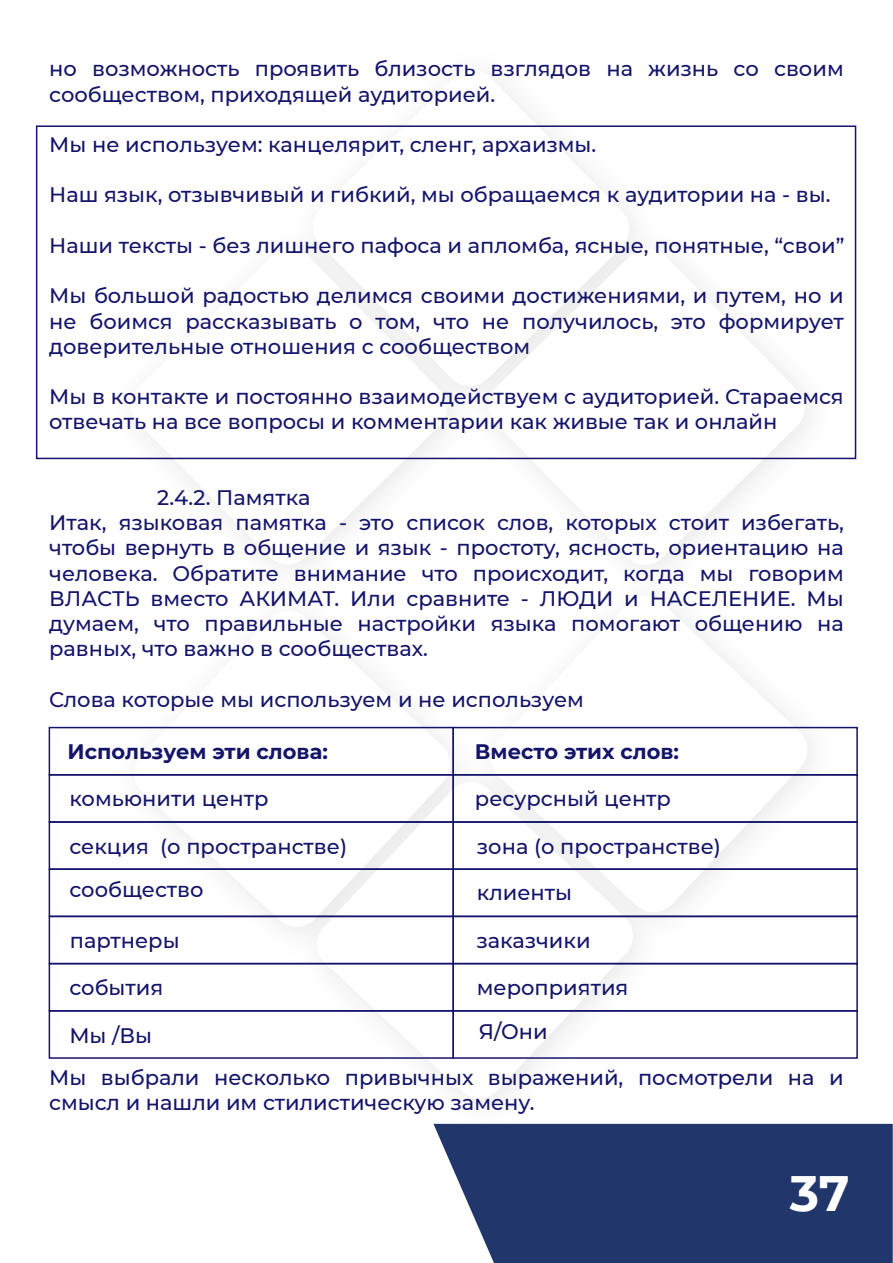
<style>
.page{position:relative;width:893px;height:1263px;background:#fff}
.page>*{position:absolute;margin:0;border:0;box-sizing:border-box;transform-origin:0 0}
.t1{font:700 49.65px "Montserrat";color:#fff}
.t2{font:500 21px/25.2px "Montserrat";color:#14146a}
.t3{font:700 21px "Montserrat";color:#14146a}
</style>
<div class="page">
<div style="left:441px;top:1124px;width:452px;height:139px;background:#21366b"></div>
<svg style="left:128px;top:253px;width:322px;height:309px"></svg>
<svg style="left:310px;top:79px;width:322px;height:310px"></svg>
<svg style="left:486px;top:246px;width:321px;height:316px"></svg>
<img style="left:100px;top:562px;width:750px;height:579px">
<svg style="left:488px;top:593px;width:322px;height:321px"></svg>
<svg style="left:314px;top:779px;width:322px;height:322px"></svg>
<svg style="left:131px;top:608px;width:322px;height:321px"></svg>
<div style="left:36px;top:125px;width:820px;height:334px;border:2px solid #14146a"></div>
<div style="left:49px;top:727px;width:405px;height:48px;border:2px solid #14146a"></div>
<div style="left:452px;top:727px;width:406px;height:48px;border:2px solid #14146a"></div>
<div style="left:49px;top:774px;width:405px;height:49px;border:2px solid #14146a"></div>
<div style="left:452px;top:774px;width:406px;height:49px;border:2px solid #14146a"></div>
<div style="left:49px;top:821px;width:405px;height:49px;border:2px solid #14146a"></div>
<div style="left:452px;top:821px;width:406px;height:49px;border:2px solid #14146a"></div>
<div style="left:49px;top:868px;width:405px;height:49px;border:2px solid #14146a"></div>
<div style="left:452px;top:868px;width:406px;height:49px;border:2px solid #14146a"></div>
<div style="left:49px;top:916px;width:405px;height:48px;border:2px solid #14146a"></div>
<div style="left:452px;top:916px;width:406px;height:48px;border:2px solid #14146a"></div>
<div style="left:49px;top:963px;width:405px;height:48px;border:2px solid #14146a"></div>
<div style="left:452px;top:963px;width:406px;height:48px;border:2px solid #14146a"></div>
<div style="left:49px;top:1010px;width:405px;height:49px;border:2px solid #14146a"></div>
<div style="left:452px;top:1010px;width:406px;height:49px;border:2px solid #14146a"></div>
<p class="t2" style="left:49px;top:56px;width:796px">но возможность проявить близость взглядов на жизнь со своим сообществом, приходящей аудиторией.</p>
<p class="t2" style="left:49px;top:131px;width:549px">Мы не используем: канцелярит, сленг, архаизмы.</p>
<p class="t2" style="left:49px;top:182px;width:783px">Наш язык, отзывчивый и гибкий, мы обращаемся к аудитории на - вы.</p>
<p class="t2" style="left:49px;top:232px;width:797px">Наши тексты - без лишнего пафоса и апломба, ясные, понятные, “свои”</p>
<p class="t2" style="left:49px;top:282px;width:796px;text-align:justify">Мы большой радостью делимся своими достижениями, и путем, но и не боимся рассказывать о том, что не получилось, это формирует доверительные отношения с сообществом</p>
<p class="t2" style="left:49px;top:383px;width:796px">Мы в контакте и постоянно взаимодействуем с аудиторией. Стараемся отвечать на все вопросы и комментарии как живые так и онлайн</p>
<p class="t2" style="left:49px;top:484px;width:796px;text-indent:108px">2.4.2. Памятка<br>Итак, языковая памятка - это список слов, которых стоит избегать, чтобы вернуть в общение и язык - простоту, ясность, ориентацию на человека. Обратите внимание что происходит, когда мы говорим ВЛАСТЬ вместо АКИМАТ. Или сравните - ЛЮДИ и НАСЕЛЕНИЕ. Мы думаем, что правильные настройки языка помогают общению на равных, что важно в сообществах.</p>
<p class="t2" style="left:49px;top:686px;width:536px">Слова которые мы используем и не используем</p>
<p class="t3" style="left:68px;top:736px;width:262px">Используем эти слова:</p>
<p class="t3" style="left:475px;top:736px;width:206px">Вместо этих слов:</p>
<p class="t2" style="left:69px;top:785px;width:201px">комьюнити центр</p>
<p class="t2" style="left:69px;top:823px;width:279px;line-height:43.8px">секция (о пространстве) сообщество</p>
<p class="t2" style="left:70px;top:926px;width:111px">партнеры</p>
<p class="t2" style="left:69px;top:974px;width:95px">события</p>
<p class="t2" style="left:69px;top:1022px;width:84px">Мы /Вы</p>
<p class="t2" style="left:475px;top:785px;width:198px">ресурсный центр</p>
<p class="t2" style="left:477px;top:822px;width:246px;line-height:46.2px">зона (о пространстве) клиенты</p>
<p class="t2" style="left:476px;top:926px;width:116px">заказчики</p>
<p class="t2" style="left:477px;top:964px;width:153px;line-height:44.2px">мероприятия<br>Я/Они</p>
<p class="t2" style="left:49px;top:1064px;width:796px">Мы выбрали несколько привычных выражений, посмотрели на и смысл и нашли им стилистическую замену.</p>
<h1 class="t1" style="left:790px;top:1158px;width:69px">3724</h1>
</div>
